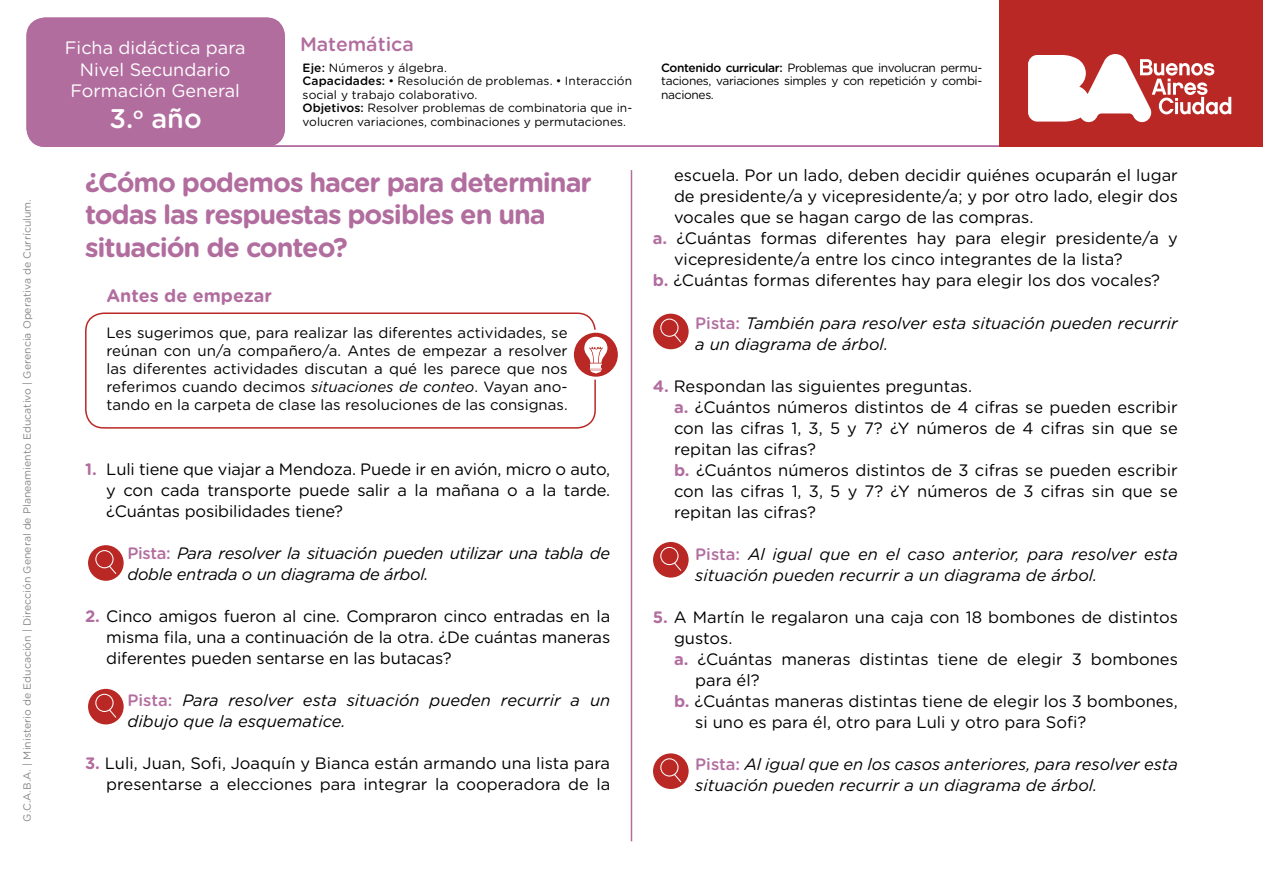
<style>
.page{position:relative;width:1263px;height:893px;background:#fff}
.page>*{position:absolute;margin:0;border:0;box-sizing:border-box;transform-origin:0 0}
.t1{font:700 27px/32.4px "Gotham Rounded";letter-spacing:-.04em;color:#b26d9f}
.t2{font:500 27px "Gotham Rounded";color:#fff}
.t3{font:500 19.5px "Gotham Rounded";color:#b26d9f}
.t4{font:18px/21.6px "Gotham Rounded";color:#fff;text-align:center}
.t5{font:700 18px "Gotham Rounded";color:#b26d9f}
.t6{font:16.5px/21px "Gotham Rounded";color:#000;text-align:justify}
.t7{font:italic 16.5px/21px "Gotham Rounded";color:#000}
.t8{font:italic 16.5px/21px "Gotham Rounded";letter-spacing:-.02em;color:#000}
.t9{font:15px/18px "Gotham Rounded";color:#000;text-align:justify}
.t10{font:12px/13.5px "Gotham Rounded";color:#000}
.t11{font:10.5px "Gotham Rounded";color:#878787}
.s1{font-weight:500}
.s2{font-style:italic}
.s3{font-weight:700;color:#b26d9f}
.s4{font-weight:500;font-style:normal;color:#b26d9f}
</style>
<div class="page">
<div style="left:27px;top:18px;width:257px;height:128px;background:#b26d9f;border-radius:18px"></div>
<div style="left:26px;top:18px;width:259px;height:129px;border:2px solid #b26d9f;border-radius:18px"></div>
<hr style="left:264px;top:145px;width:999px;height:2px;background:#b26d9f">
<div style="left:85px;top:312px;width:511px;height:117px;border:2px solid #b92824;border-radius:18px"></div>
<svg style="left:572px;top:331px;width:47px;height:47px"></svg>
<div style="left:571px;top:330px;width:50px;height:50px;border:3px solid #fff;border-radius:50%"></div>
<svg style="left:584px;top:337px;width:23px;height:37px"></svg>
<svg style="left:651px;top:312px;width:39px;height:39px"></svg>
<div style="left:650px;top:311px;width:42px;height:41px;border:3px solid #fff;border-radius:50%"></div>
<svg style="left:660px;top:319px;width:21px;height:23px"></svg>
<svg style="left:651px;top:540px;width:39px;height:39px"></svg>
<div style="left:650px;top:539px;width:42px;height:42px;border:3px solid #fff;border-radius:50%"></div>
<svg style="left:660px;top:547px;width:21px;height:24px"></svg>
<svg style="left:651px;top:752px;width:39px;height:38px"></svg>
<div style="left:650px;top:750px;width:42px;height:42px;border:3px solid #fff;border-radius:50%"></div>
<svg style="left:660px;top:758px;width:21px;height:24px"></svg>
<hr style="left:631px;top:170px;width:1px;height:671px;background:#b26d9f">
<div style="left:999px;top:0;width:264px;height:147px;background:#b92824"></div>
<svg style="left:1028px;top:54px;width:203px;height:68px"></svg>
<svg style="left:87px;top:544px;width:38px;height:38px"></svg>
<div style="left:85px;top:542px;width:42px;height:42px;border:3px solid #fff;border-radius:50%"></div>
<svg style="left:95px;top:550px;width:21px;height:24px"></svg>
<svg style="left:87px;top:687px;width:38px;height:39px"></svg>
<div style="left:85px;top:686px;width:42px;height:41px;border:3px solid #fff;border-radius:50%"></div>
<svg style="left:95px;top:694px;width:21px;height:24px"></svg>
<p class="t11" style="left:20px;top:821px;width:624px;rotate:-90deg">G.C.A.B.A. | Ministerio de Educación | Dirección General de Planeamiento Educativo | Gerencia Operativa de Currículum.</p>
<p class="t4" style="left:65px;top:36px;width:182px">Ficha didáctica para<br>Nivel Secundario<br>Formación General</p>
<h1 class="t2" style="left:110px;top:99px;width:94px">3.<sup>o</sup> año</h1>
<h1 class="t2" style="left:113px;top:99px;width:29px">1 <sup>o</sup></h1>
<p class="t3" style="left:300px;top:30px;width:115px">Matemática</p>
<p class="t10" style="left:303px;top:60px;width:331px"><span class="s1">Eje:</span> Números y álgebra.<br><span class="s1">Capacidades:</span> • Resolución de problemas. • Interacción social y trabajo colaborativo.<br><span class="s1">Objetivos:</span> Resolver problemas de combinatoria que in&shy;volucren variaciones, combinaciones y permutaciones.</p>
<p class="t10" style="left:661px;top:60px;width:323px;text-align:justify"><span class="s1">Contenido curricular:</span> Problemas que involucran permu&shy;taciones, variaciones simples y con repetición y combi&shy;naciones.</p>
<h1 class="t1" style="left:85px;top:165px;width:508px">¿Cómo podemos hacer para determinar todas las respuestas posibles en una situación de conteo?</h1>
<p class="t5" style="left:107px;top:282px;width:167px">Antes de empezar</p>
<p class="t9" style="left:107px;top:323px;width:463px">Les sugerimos que, para realizar las diferentes actividades, se reúnan con un/a compañero/a. Antes de empezar a resolver las diferentes actividades discutan a qué les parece que nos referimos cuando decimos <span class="s2">situaciones de conteo</span>. Vayan ano&shy;tando en la carpeta de clase las resoluciones de las consignas.</p>
<p class="t6" style="left:106px;top:458px;width:505px;text-indent:-21px"><span class="s3">1.</span> Luli tiene que viajar a Mendoza. Puede ir en avión, micro o auto, y con cada transporte puede salir a la mañana o a la tarde. ¿Cuántas posibilidades tiene?</p>
<p class="t8" style="left:128px;top:542px;width:484px"><span class="s4">Pista:</span> Para resolver la situación pueden utilizar una tabla de doble entrada o un diagrama de árbol.</p>
<p class="t6" style="left:106px;top:605px;width:505px;text-indent:-21px"><span class="s3">2.</span> Cinco amigos fueron al cine. Compraron cinco entradas en la misma fila, una a continuación de la otra. ¿De cuántas maneras diferentes pueden sentarse en las butacas?</p>
<p class="t7" style="left:128px;top:689px;width:484px"><span class="s4">Pista:</span> Para resolver esta situación pueden recurrir a un dibujo que la esquematice.</p>
<p class="t6" style="left:85px;top:752px;width:527px;text-align:right"><span class="s3">3.</span> Luli, Juan, Sofi, Joaquín y Bianca están armando una lista para presentarse a elecciones para integrar la cooperadora de la</p>
<p class="t6" style="left:674px;top:164px;width:505px">escuela. Por un lado, deben decidir quiénes ocuparán el lugar</p>
<p class="t6" style="left:674px;top:185px;width:505px">de presidente/a y vicepresidente/a; y por otro lado, elegir dos</p>
<p class="t6" style="left:674px;top:206px;width:361px">vocales que se hagan cargo de las compras.</p>
<p class="t6" style="left:653px;top:227px;width:527px"><span class="s3">a.</span> ¿Cuántas formas diferentes hay para elegir presidente/a y</p>
<p class="t6" style="left:674px;top:248px;width:450px">vicepresidente/a entre los cinco integrantes de la lista?</p>
<p class="t6" style="left:653px;top:269px;width:509px"><span class="s3">b.</span> ¿Cuántas formas diferentes hay para elegir los dos vocales?</p>
<p class="t7" style="left:695px;top:312px;width:484px"><span class="s4">Pista:</span> También para resolver esta situación pueden recurrir a un diagrama de árbol.</p>
<p class="t6" style="left:674px;top:375px;width:505px;text-align:left;text-indent:-21px"><span class="s3">4.</span> Respondan las siguientes preguntas.<br><span class="s3">a.</span> ¿Cuántos números distintos de 4 cifras se pueden escribir con las cifras 1, 3, 5 y 7? ¿Y números de 4 cifras sin que se repitan las cifras?<br><span class="s3">b.</span> ¿Cuántos números distintos de 3 cifras se pueden escribir con las cifras 1, 3, 5 y 7? ¿Y números de 3 cifras sin que se repitan las cifras?</p>
<p class="t7" style="left:695px;top:543px;width:484px"><span class="s4">Pista:</span> Al igual que en el caso anterior, para resolver esta situación pueden recurrir a un diagrama de árbol.</p>
<p class="t6" style="left:653px;top:606px;width:527px"><span class="s3">5.</span> A Martín le regalaron una caja con 18 bombones de distintos</p>
<p class="t6" style="left:674px;top:627px;width:60px">gustos.</p>
<p class="t6" style="left:674px;top:648px;width:505px"><span class="s3">a.</span> ¿Cuántas maneras distintas tiene de elegir 3 bombones</p>
<p class="t6" style="left:695px;top:669px;width:66px">para él?</p>
<p class="t6" style="left:674px;top:690px;width:505px"><span class="s3">b.</span> ¿Cuántas maneras distintas tiene de elegir los 3 bombones,</p>
<p class="t6" style="left:695px;top:711px;width:392px">si uno es para él, otro para Luli y otro para Sofi?</p>
<p class="t7" style="left:695px;top:753px;width:484px"><span class="s4">Pista:</span> Al igual que en los casos anteriores, para resolver esta situación pueden recurrir a un diagrama de árbol.</p>
</div>
